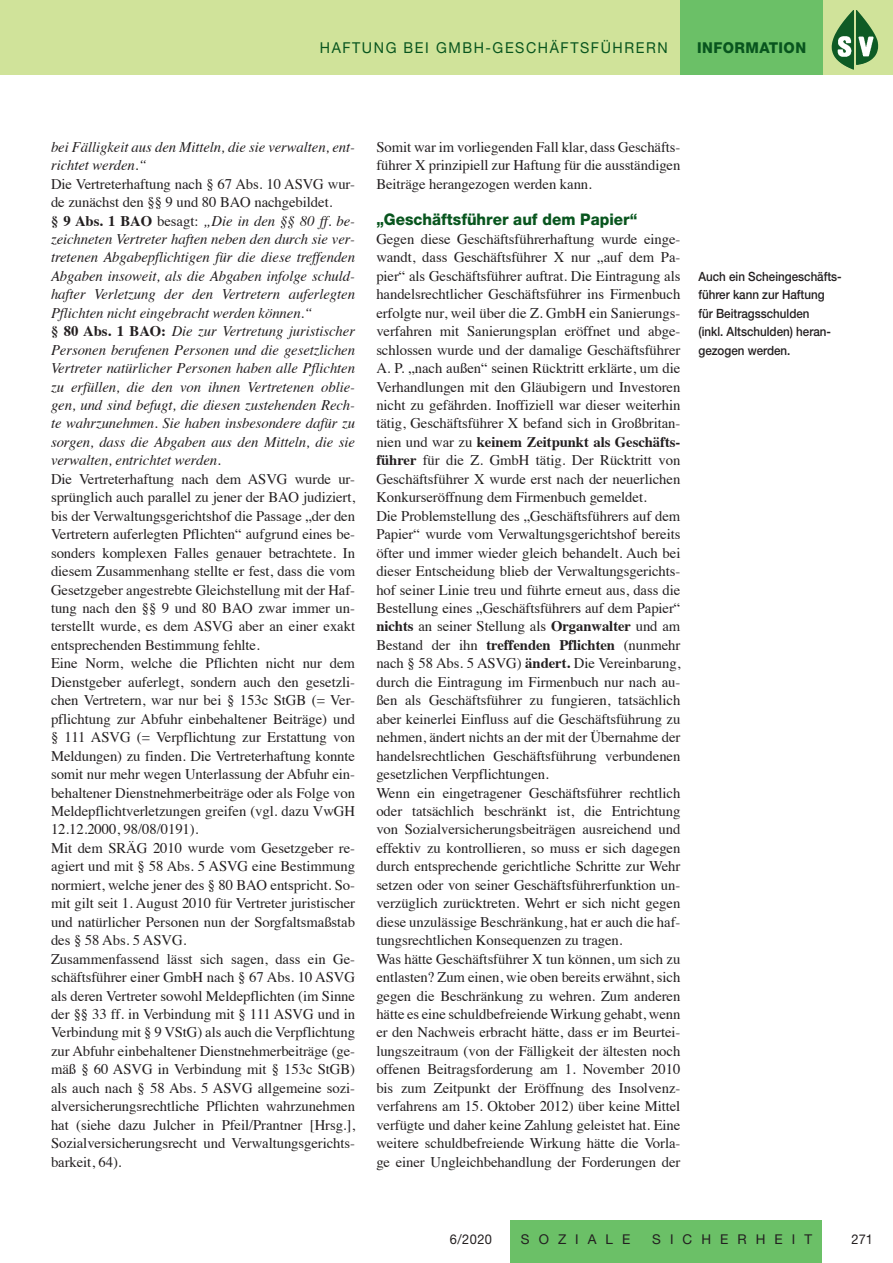
<style>
.page{position:relative;width:893px;height:1263px;background:#fff}
.page>*{position:absolute;margin:0;border:0;box-sizing:border-box;transform-origin:0 0}
.t1{font:800 16.05px "Helvetica Neue";color:#08551e;scale:.95 1}
.t2{font:15px "Helvetica Neue LT Std";letter-spacing:.11em;color:#08551e;scale:.95 1}
.t3{font:800 15px "Helvetica Neue LT Std";letter-spacing:.03em;color:#08551e}
.t4{font:14.7px/18.5px "Times";letter-spacing:-.005em;color:#231f20}
.t5{font:italic 14.7px/18.5px "Times";letter-spacing:-.005em;color:#231f20}
.t6{font:13.5px "Helvetica Neue LT Std";letter-spacing:.67em;color:#231f20}
.t7{font:13.5px "Helvetica Neue LT Std";letter-spacing:.67em;color:#231f20;scale:.95 1}
.t8{font:500 12.75px/18.5px "Helvetica Neue";color:#231f20;scale:.91 1}
.s1{font-style:normal}
.s2{font-weight:700;font-style:normal}
.s3{font-weight:700}
</style>
<div class="page">
<div style="left:510px;top:1220px;width:312px;height:43px;background:#6bc067"></div>
<div style="left:0;top:0;width:893px;height:74px;background:#d0e39a"></div>
<div style="left:680px;top:0;width:143px;height:74px;background:#6bc067"></div>
<img style="left:856px;top:10px;width:22px;height:55px">
<p class="t2" style="left:320px;top:39px;width:368px">HAFTUNG BEI GMBH-GESCHÄFTSFÜHRERN</p>
<p class="t3" style="left:697px;top:39px;width:110px">INFORMATION</p>
<p class="t5" style="left:51px;top:137px;width:306px">bei Fälligkeit aus den Mitteln, die sie verwalten, ent&shy;richtet werden.“</p>
<p class="t5" style="left:51px;top:174px;width:306px"><span class="s1">Die Vertreterhaftung nach § 67 Abs. 10 ASVG wur&shy;de zunächst den §§ 9 und 80 BAO nachgebildet.<br></span><span class="s2">§ 9 Abs. 1 BAO</span> <span class="s1">besagt:</span> „Die in den §§ 80 ff. be&shy;zeichneten Vertreter haften neben den durch sie ver&shy;tretenen Abgabepflichtigen für die diese treffenden Abgaben insoweit, als die Abgaben infolge schuld&shy;hafter Verletzung der den Vertretern auferlegten Pflichten nicht eingebracht werden können.“<br><span class="s2">§ 80 Abs. 1 BAO:</span> Die zur Vertretung juristischer Personen berufenen Personen und die gesetzlichen Vertreter natürlicher Personen haben alle Pflichten zu erfüllen, die den von ihnen Vertretenen oblie&shy;gen, und sind befugt, die diesen zustehenden Rech&shy;te wahrzunehmen. Sie haben insbesondere dafür zu sorgen, dass die Abgaben aus den Mitteln, die sie verwalten, entrichtet werden.</p>
<p class="t4" style="left:51px;top:468px;width:306px">Die Vertreterhaftung nach dem ASVG wurde ur&shy;sprünglich auch parallel zu jener der BAO judiziert, bis der Verwaltungsgerichtshof die Passage „der den Vertretern auferlegten Pflichten“ aufgrund eines be&shy;sonders komplexen Falles genauer betrachtete. In diesem Zusammenhang stellte er fest, dass die vom Gesetzgeber angestrebte Gleichstellung mit der Haf&shy;tung nach den §§ 9 und 80 BAO zwar immer un&shy;terstellt wurde, es dem ASVG aber an einer exakt entsprechenden Bestimmung fehlte.<br>Eine Norm, welche die Pflichten nicht nur dem Dienstgeber auferlegt, sondern auch den gesetzli&shy;chen Vertretern, war nur bei § 153c StGB (= Ver&shy;pflichtung zur Abfuhr einbehaltener Beiträge) und § 111 ASVG (= Verpflichtung zur Erstattung von Meldungen) zu finden. Die Vertreterhaftung konnte somit nur mehr wegen Unterlassung der Abfuhr ein&shy;behaltener Dienstnehmerbeiträge oder als Folge von Meldepflichtverletzungen greifen (vgl. dazu VwGH 12.12.2000, 98/08/0191).<br>Mit dem SRÄG 2010 wurde vom Gesetzgeber re&shy;agiert und mit § 58 Abs. 5 ASVG eine Bestimmung normiert, welche jener des § 80 BAO entspricht. So&shy;mit gilt seit 1. August 2010 für Vertreter juristischer und natürlicher Personen nun der Sorgfaltsmaßstab des § 58 Abs. 5 ASVG.<br>Zusammenfassend lässt sich sagen, dass ein Ge&shy;schäftsführer einer GmbH nach § 67 Abs. 10 ASVG als deren Vertreter sowohl Meldepflichten (im Sinne der §§ 33 ff. in Verbindung mit § 111 ASVG und in Verbindung mit § 9 VStG) als auch die Verpflichtung zur Abfuhr einbehaltener Dienstnehmerbeiträge (ge&shy;mäß § 60 ASVG in Verbindung mit § 153c StGB) als auch nach § 58 Abs. 5 ASVG allgemeine sozi&shy;alversicherungsrechtliche Pflichten wahrzunehmen hat (siehe dazu Julcher in Pfeil/Prantner [Hrsg.], Sozialversicherungsrecht und Verwaltungsgerichts&shy;barkeit, 64).</p>
<p class="t4" style="left:376px;top:136px;width:306px;text-align:justify">Somit war im vorliegenden Fall klar, dass Geschäfts&shy;führer X prinzipiell zur Haftung für die ausständigen Beiträge herangezogen werden kann.</p>
<p class="t1" style="left:376px;top:210px;width:276px">„Geschäftsführer auf dem Papier“</p>
<p class="t4" style="left:376px;top:229px;width:306px">Gegen diese Geschäftsführerhaftung wurde einge&shy;wandt, dass Geschäftsführer X nur „auf dem Pa&shy;pier“ als Geschäftsführer auftrat. Die Eintragung als handelsrechtlicher Geschäftsführer ins Firmenbuch erfolgte nur, weil über die Z. GmbH ein Sanierungs&shy;verfahren mit Sanierungsplan eröffnet und abge&shy;schlossen wurde und der damalige Geschäftsführer A. P. „nach außen“ seinen Rücktritt erklärte, um die Verhandlungen mit den Gläubigern und Investoren nicht zu gefährden. Inoffiziell war dieser weiterhin tätig, Geschäftsführer X befand sich in Großbritan&shy;nien und war zu <span class="s3">keinem Zeitpunkt als Geschäfts&shy;führer</span> für die Z. GmbH tätig. Der Rücktritt von Geschäftsführer X wurde erst nach der neuerlichen Konkurseröffnung dem Firmenbuch gemeldet.<br>Die Problemstellung des „Geschäftsführers auf dem Papier“ wurde vom Verwaltungsgerichtshof bereits öfter und immer wieder gleich behandelt. Auch bei dieser Entscheidung blieb der Verwaltungsgerichts&shy;hof seiner Linie treu und führte erneut aus, dass die Bestellung eines „Geschäftsführers auf dem Papier“ <span class="s3">nichts</span> an seiner Stellung als <span class="s3">Organwalter</span> und am Bestand der ihn <span class="s3">treffenden Pflichten</span> (nunmehr nach § 58 Abs. 5 ASVG) <span class="s3">ändert.</span> Die Vereinbarung, durch die Eintragung im Firmenbuch nur nach au&shy;ßen als Geschäftsführer zu fungieren, tatsächlich aber keinerlei Einfluss auf die Geschäftsführung zu nehmen, ändert nichts an der mit der Übernahme der handelsrechtlichen Geschäftsführung verbundenen gesetzlichen Verpflichtungen.<br>Wenn ein eingetragener Geschäftsführer rechtlich oder tatsächlich beschränkt ist, die Entrichtung von Sozialversicherungsbeiträgen ausreichend und effektiv zu kontrollieren, so muss er sich dagegen durch entsprechende gerichtliche Schritte zur Wehr setzen oder von seiner Geschäftsführerfunktion un&shy;verzüglich zurücktreten. Wehrt er sich nicht gegen diese unzulässige Beschränkung, hat er auch die haf&shy;tungsrechtlichen Konsequenzen zu tragen.<br>Was hätte Geschäftsführer X tun können, um sich zu entlasten? Zum einen, wie oben bereits erwähnt, sich gegen die Beschränkung zu wehren. Zum anderen hätte es eine schuldbefreiende Wirkung gehabt, wenn er den Nachweis erbracht hätte, dass er im Beurtei&shy;lungszeitraum (von der Fälligkeit der ältesten noch offenen Beitragsforderung am 1. November 2010 bis zum Zeitpunkt der Eröffnung des Insolvenz&shy;verfahrens am 15. Oktober 2012) über keine Mittel verfügte und daher keine Zahlung geleistet hat. Eine weitere schuldbefreiende Wirkung hätte die Vorla&shy;ge einer Ungleichbehandlung der Forderungen der</p>
<p class="t8" style="left:698px;top:267px;width:159px">Auch ein Scheingeschäfts&shy;führer kann zur Haftung für Beitragsschulden<br>(inkl. Altschulden) heran&shy;gezogen werden.</p>
<p class="t7" style="left:450px;top:1231px;width:46px">6/2020</p>
<p class="t6" style="left:521px;top:1231px;width:111px">SOZIALE</p>
<p class="t6" style="left:652px;top:1231px;width:161px">SICHERHEIT</p>
<p class="t7" style="left:852px;top:1231px;width:24px">271</p>
</div>
